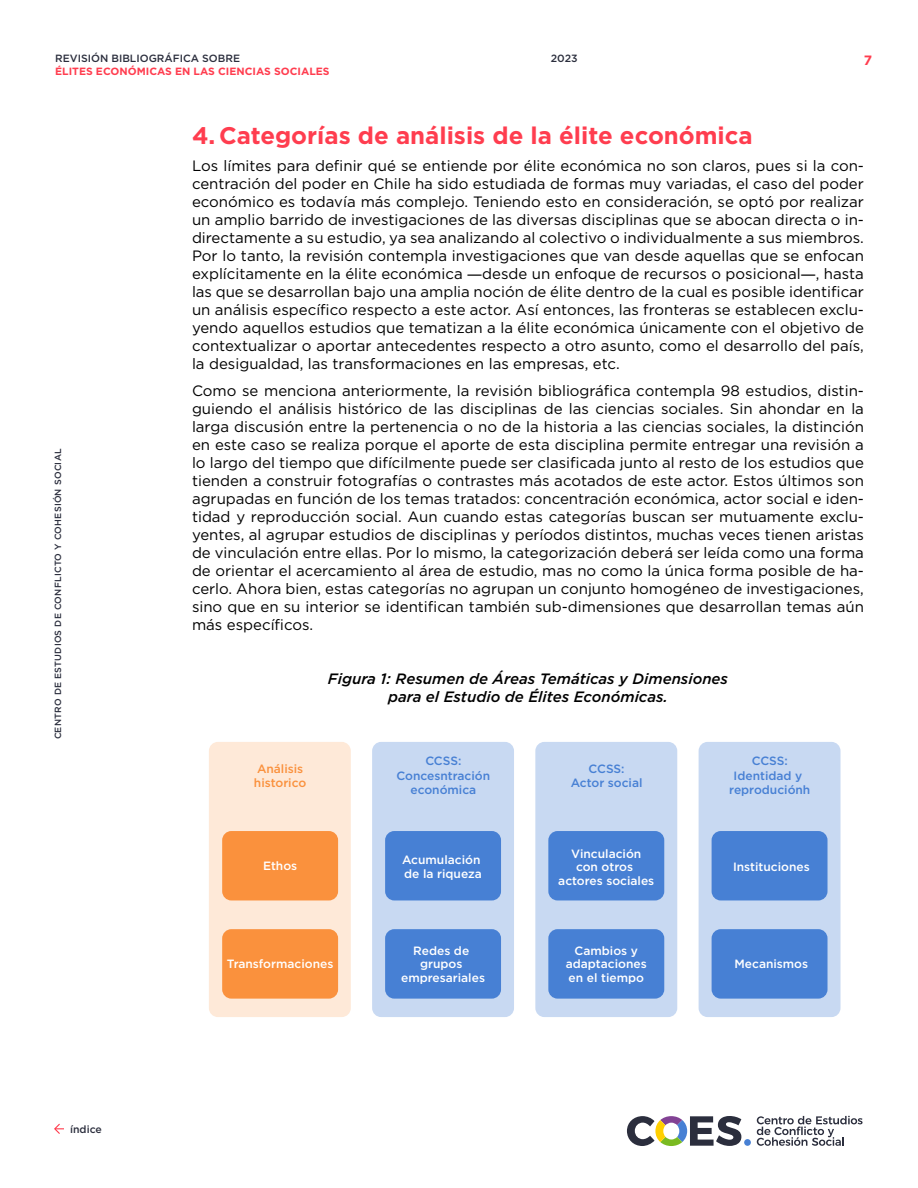
<style>
.page{position:relative;width:918px;height:1188px;background:#fff}
.page>*{position:absolute;margin:0;border:0;box-sizing:border-box;transform-origin:0 0}
.t1{font:700 24px "Gotham";color:#ff3d4f}
.t2{font:15px/18px "Gotham";color:#000;text-align:justify}
.t3{font:italic 500 15px/18px "Gotham";color:#000;text-align:center}
.t4{font:700 13.5px "Gotham";color:#ff3d4f}
.t5{font:500 12px/13.5px "Gotham";color:#fff;text-align:center}
.t6{font:500 12px/14.4px "Gotham";color:#4780d4;text-align:center}
.t7{font:500 12px/14.4px "Gotham";color:#fa913d}
.t8{font:700 10.5px "Gotham";color:#ff3d4f}
.t9{font:500 10.5px "Gotham";color:#2b2e3d}
.t10{font:500 9px "Gotham";letter-spacing:.025em;color:#2b2e3d}
.s1{font-family:"Times New Roman"}
</style>
<div class="page">
<svg style="left:54px;top:1123px;width:10px;height:11px"></svg>
<svg style="left:627px;top:1116px;width:114px;height:30px"></svg>
<svg style="left:757px;top:1116px;width:106px;height:30px"></svg>
<div style="left:744px;top:1139px;width:7px;height:7px;background:#4780d4;border-radius:50%"></div>
<div style="left:209px;top:742px;width:142px;height:275px;background:#fee9d8;border-radius:9px"></div>
<div style="left:222px;top:831px;width:116px;height:69px;background:#fa913d;border-radius:9px"></div>
<div style="left:222px;top:929px;width:116px;height:70px;background:#fa913d;border-radius:9px"></div>
<div style="left:372px;top:742px;width:142px;height:275px;background:#c8d9f2;border-radius:9px"></div>
<div style="left:385px;top:831px;width:116px;height:69px;background:#4780d4;border-radius:9px"></div>
<div style="left:385px;top:929px;width:116px;height:70px;background:#4780d4;border-radius:9px"></div>
<div style="left:535px;top:742px;width:142px;height:275px;background:#c8d9f2;border-radius:9px"></div>
<div style="left:548px;top:831px;width:116px;height:69px;background:#4780d4;border-radius:9px"></div>
<div style="left:548px;top:929px;width:116px;height:70px;background:#4780d4;border-radius:9px"></div>
<div style="left:699px;top:742px;width:142px;height:275px;background:#c8d9f2;border-radius:9px"></div>
<div style="left:712px;top:831px;width:116px;height:69px;background:#4780d4;border-radius:9px"></div>
<div style="left:712px;top:929px;width:116px;height:70px;background:#4780d4;border-radius:9px"></div>
<p class="t9" style="left:55px;top:52px;width:186px">REVISIÓN BIBLIOGRÁFICA SOBRE</p>
<p class="t8" style="left:55px;top:64px;width:276px">ÉLITES ECONÓMICAS EN LAS CIENCIAS SOCIALES</p>
<p class="t9" style="left:551px;top:52px;width:28px">2023</p>
<p class="t4" style="left:864px;top:51px;width:10px">7</p>
<p class="t10" style="left:52px;top:739px;width:292px;rotate:-90deg">CENTRO DE ESTUDIOS DE CONFLICTO Y COHESIÓN SOCIAL</p>
<p class="t9" style="left:70px;top:1122px;width:33px">índice</p>
<h1 class="t1" style="left:192px;top:120px;width:562px">4. Categorías de análisis de la élite económica</h1>
<p class="t2" style="left:192px;top:156px;width:674px">Los límites para definir qué se entiende por élite económica no son claros, pues si la con&shy;centración del poder en Chile ha sido estudiada de formas muy variadas, el caso del poder económico es todavía más complejo. Teniendo esto en consideración, se optó por realizar un amplio barrido de investigaciones de las diversas disciplinas que se abocan directa o in&shy;directamente a su estudio, ya sea analizando al colectivo o individualmente a sus miembros.<br>Por lo tanto, la revisión contempla investigaciones que van desde aquellas que se enfocan explícitamente en la élite económica <span class="s1">―</span>desde un enfoque de recursos o posicional<span class="s1">―</span>, hasta las que se desarrollan bajo una amplia noción de élite dentro de la cual es posible identificar un análisis específico respecto a este actor. Así entonces, las fronteras se establecen exclu&shy;yendo aquellos estudios que tematizan a la élite económica únicamente con el objetivo de contextualizar o aportar antecedentes respecto a otro asunto, como el desarrollo del país, la desigualdad, las transformaciones en las empresas, etc.</p>
<p class="t2" style="left:192px;top:381px;width:674px">Como se menciona anteriormente, la revisión bibliográfica contempla 98 estudios, distin&shy;guiendo el análisis histórico de las disciplinas de las ciencias sociales. Sin ahondar en la larga discusión entre la pertenencia o no de la historia a las ciencias sociales, la distinción en este caso se realiza porque el aporte de esta disciplina permite entregar una revisión a lo largo del tiempo que difícilmente puede ser clasificada junto al resto de los estudios que tienden a construir fotografías o contrastes más acotados de este actor. Estos últimos son agrupadas en función de los temas tratados: concentración económica, actor social e iden&shy;tidad y reproducción social. Aun cuando estas categorías buscan ser mutuamente exclu&shy;yentes, al agrupar estudios de disciplinas y períodos distintos, muchas veces tienen aristas de vinculación entre ellas. Por lo mismo, la categorización deberá ser leída como una forma de orientar el acercamiento al área de estudio, mas no como la única forma posible de ha&shy;cerlo. Ahora bien, estas categorías no agrupan un conjunto homogéneo de investigaciones, sino que en su interior se identifican también sub-dimensiones que desarrollan temas aún más específicos.</p>
<p class="t3" style="left:328px;top:670px;width:402px">Figura 1: Resumen de Áreas Temáticas y Dimensiones para el Estudio de Élites Económicas.</p>
<p class="t7" style="left:254px;top:761px;width:54px">Análisis historico</p>
<p class="t6" style="left:397px;top:754px;width:95px">CCSS:<br>Concesntración económica</p>
<p class="t6" style="left:571px;top:761px;width:73px">CCSS:<br>Actor social</p>
<p class="t6" style="left:729px;top:754px;width:83px">CCSS:<br>Identidad y reproduciónh</p>
<p class="t5" style="left:263px;top:858px;width:36px">Ethos</p>
<p class="t5" style="left:402px;top:853px;width:81px;text-align:left">Acumulación de la riqueza</p>
<p class="t5" style="left:558px;top:846px;width:97px">Vinculación<br>con otros actores sociales</p>
<p class="t5" style="left:733px;top:860px;width:78px">Instituciones</p>
<p class="t5" style="left:227px;top:957px;width:108px">Transformaciones</p>
<p class="t5" style="left:401px;top:944px;width:85px">Redes de grupos empresariales</p>
<p class="t5" style="left:566px;top:944px;width:82px">Cambios y adaptaciones en el tiempo</p>
<p class="t5" style="left:734px;top:957px;width:75px">Mecanismos</p>
</div>
